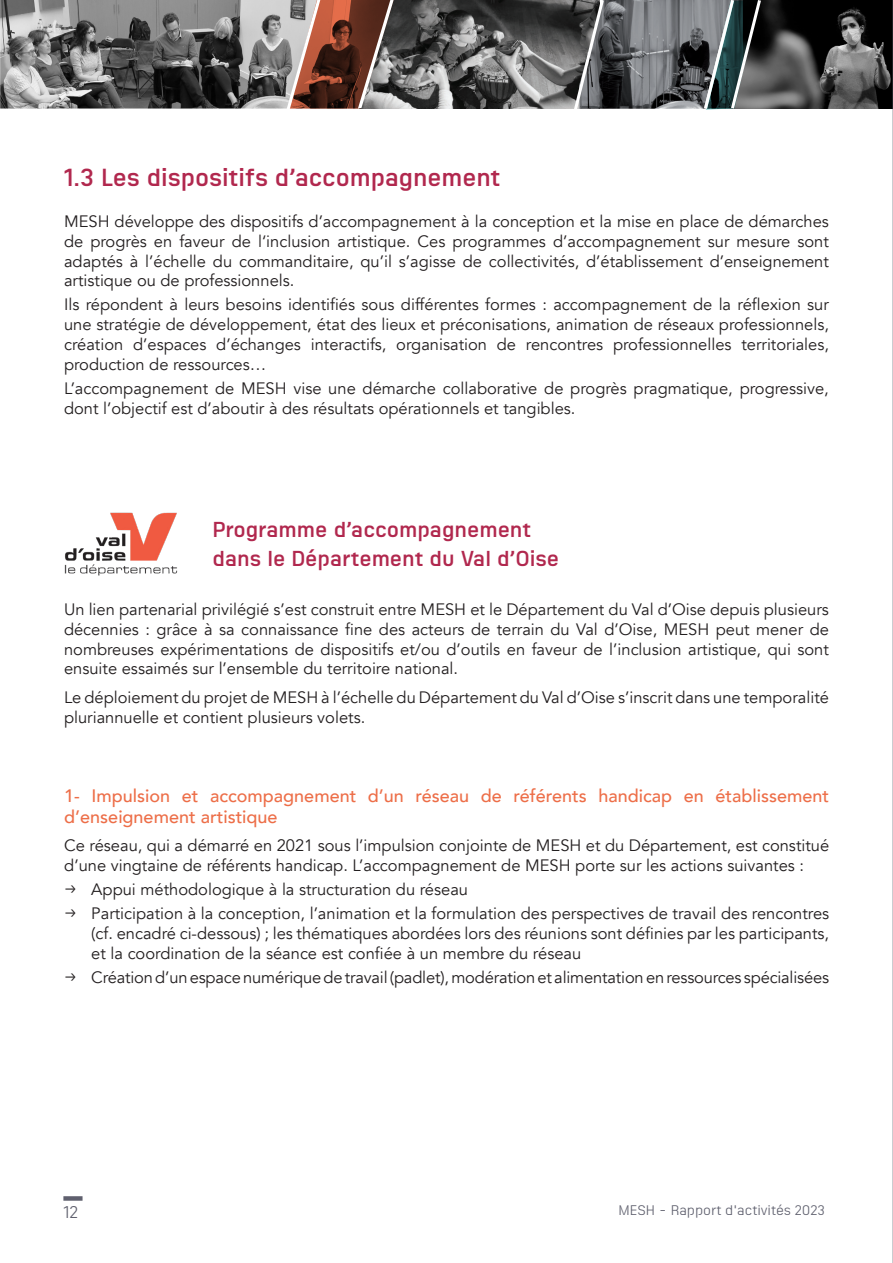
<style>
.page{position:relative;width:893px;height:1263px;background:#fff}
.page>*{position:absolute;margin:0;border:0;box-sizing:border-box;transform-origin:0 0}
.t1{font:600 24px "Sizmo Pro";letter-spacing:-.005em;color:#b1284e}
.t2{font:600 21px "Sizmo Pro";letter-spacing:-.005em;color:#b1284e}
.t3{font:500 18px/21.6px "Avenir";color:#ed6e48}
.t4{font:16.5px/19.8px "Avenir";color:#231f20;text-align:justify}
.t5{font:16.5px "Sizmo Pro";color:#5f606e}
.t6{font:13.5px "Sizmo Pro";color:#5f606e}
.s1{font-family:"Sizmo Pro"}
</style>
<div class="page">
<img style="left:763px;top:0;width:129px;height:109px">
<img style="left:394px;top:0;width:178px;height:109px">
<img style="left:0;top:0;width:286px;height:109px">
<img style="left:606px;top:0;width:96px;height:109px">
<svg style="left:572px;top:0;width:34px;height:109px"></svg>
<svg style="left:702px;top:0;width:61px;height:110px"></svg>
<svg style="left:286px;top:0;width:108px;height:109px"></svg>
<div style="left:63px;top:1196px;width:20px;height:5px;background:#5f606e"></div>
<img style="left:64px;top:512px;width:114px;height:64px">
<hr style="left:892px;top:0;width:1px;height:1263px;background:#616370">
<p class="t1" style="left:64px;top:157px;width:438px">1.3 Les dispositifs d’accompagnement</p>
<p class="t4" style="left:64px;top:212px;width:766px">MESH développe des dispositifs d’accompagnement à la conception et la mise en place de démarches de progrès en faveur de l‘inclusion artistique. Ces programmes d’accompagnement sur mesure sont adaptés à l’échelle du commanditaire, qu’il s’agisse de collectivités, d’établissement d’enseignement artistique ou de professionnels.</p>
<p class="t4" style="left:64px;top:295px;width:766px">Ils répondent à leurs besoins identifiés sous différentes formes : accompagnement de la réflexion sur une stratégie de développement, état des lieux et préconisations, animation de réseaux professionnels, création d’espaces d’échanges interactifs, organisation de rencontres professionnelles territoriales, production de ressources…</p>
<p class="t4" style="left:64px;top:379px;width:766px">L’accompagnement de MESH vise une démarche collaborative de progrès pragmatique, progressive, dont l’objectif est d’aboutir à des résultats opérationnels et tangibles.</p>
<p class="t2" style="left:213px;top:511px;width:320px">Programme d’accompagnement</p>
<p class="t2" style="left:213px;top:541px;width:348px">dans le Département du Val d’Oise</p>
<p class="t4" style="left:64px;top:600px;width:766px">Un lien partenarial privilégié s’est construit entre MESH et le Département du Val d’Oise depuis plusieurs décennies : grâce à sa connaissance fine des acteurs de terrain du Val d’Oise, MESH peut mener de nombreuses expérimentations de dispositifs et/ou d’outils en faveur de l’inclusion artistique, qui sont ensuite essaimés sur l’ensemble du territoire national.</p>
<p class="t4" style="left:64px;top:687px;width:766px">Le déploiement du projet de MESH à l’échelle du Département du Val d’Oise s’inscrit dans une temporalité pluriannuelle et contient plusieurs volets.</p>
<p class="t3" style="left:64px;top:783px;width:766px">1- Impulsion et accompagnement d’un réseau de référents handicap en établissement d’enseignement artistique</p>
<p class="t4" style="left:64px;top:836px;width:766px">Ce réseau, qui a démarré en 2021 sous l’impulsion conjointe de MESH et du Département, est constitué d’une vingtaine de référents handicap. L’accompagnement de MESH porte sur les actions suivantes :</p>
<p class="t4" style="left:64px;top:880px;width:405px"><span class="s1">→</span> Appui méthodologique à la structuration du réseau</p>
<p class="t4" style="left:91px;top:904px;width:739px;text-indent:-27px"><span class="s1">→</span> Participation à la conception, l’animation et la formulation des perspectives de travail des rencontres (cf. encadré ci-dessous) ; les thématiques abordées lors des réunions sont définies par les participants, et la coordination de la séance est confiée à un membre du réseau</p>
<p class="t4" style="left:64px;top:968px;width:766px"><span class="s1">→</span> Création d’un espace numérique de travail (padlet), modération et alimentation en ressources spécialisées</p>
<p class="t5" style="left:63px;top:1199px;width:16px">12</p>
<p class="t6" style="left:618px;top:1199px;width:208px">MESH - Rapport d'activités 2023</p>
</div>
